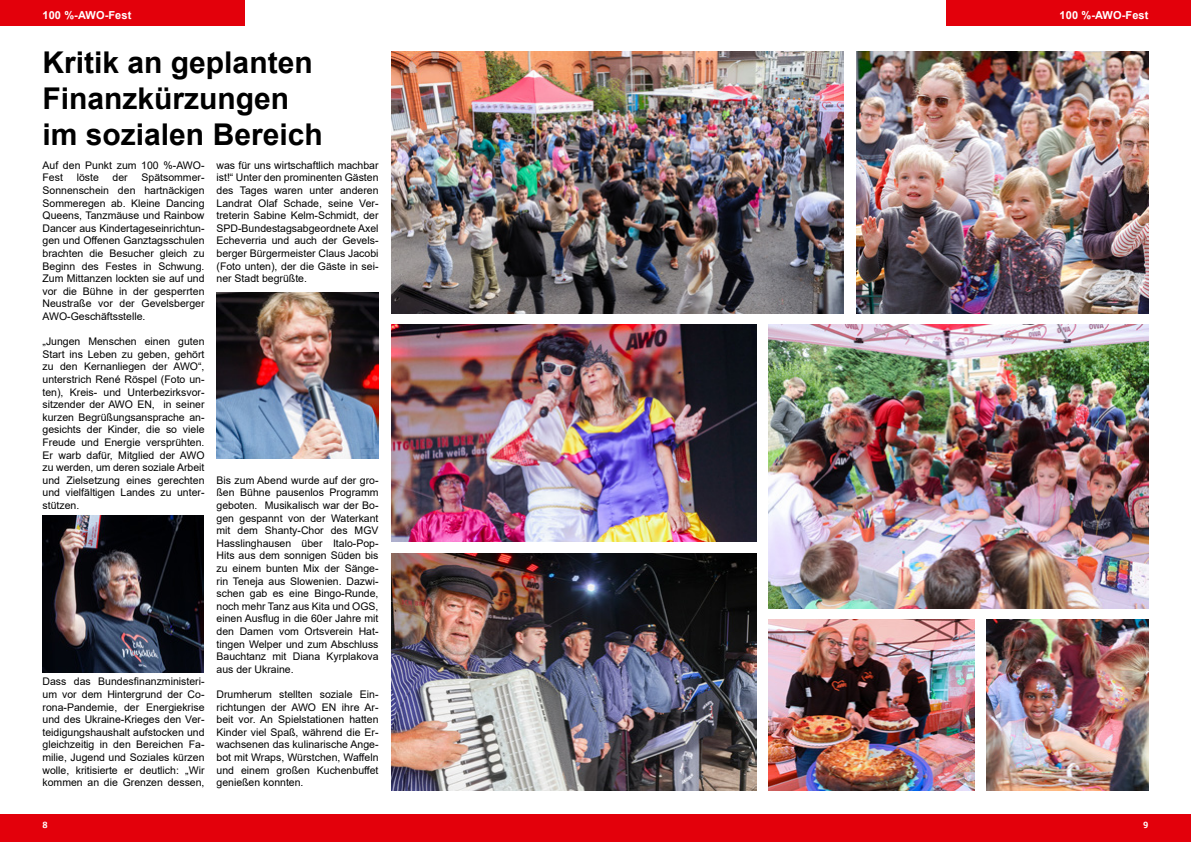
<style>
.page{position:relative;width:1191px;height:842px;background:#fff}
.page>*{position:absolute;margin:0;border:0;box-sizing:border-box;transform-origin:0 0}
.t1{font:700 30px/36px "Arial";color:#000}
.t2{font:700 11px "Arial";letter-spacing:.01em;color:#fff}
.t3{font:10.5px/12.6px "Arial";color:#000;text-align:justify}
.t4{font:700 9px "AWO Fago Office";color:#fff}
</style>
<div class="page">
<div style="left:0;top:814px;width:1191px;height:28px;background:#e3000b"></div>
<div style="left:0;top:0;width:245px;height:26px;background:#e3000b"></div>
<div style="left:946px;top:0;width:245px;height:26px;background:#e3000b"></div>
<img style="left:391px;top:51px;width:452px;height:262px">
<img style="left:42px;top:516px;width:162px;height:156px">
<img style="left:217px;top:292px;width:161px;height:167px">
<img style="left:391px;top:325px;width:365px;height:217px">
<img style="left:986px;top:619px;width:162px;height:172px">
<img style="left:769px;top:619px;width:205px;height:172px">
<img style="left:391px;top:553px;width:365px;height:238px">
<img style="left:769px;top:325px;width:379px;height:283px">
<img style="left:856px;top:51px;width:292px;height:262px">
<p class="t2" style="left:43px;top:8px;width:90px">100 %-AWO-Fest</p>
<p class="t2" style="left:1059px;top:8px;width:90px">100 %-AWO-Fest</p>
<h1 class="t1" style="left:43px;top:45px;width:282px">Kritik an geplanten<br>Finanzkürzungen im sozialen Bereich</h1>
<p class="t3" style="left:43px;top:159px;width:163px">Auf den Punkt zum 100 %-AWO-<br>Fest</p>
<p class="t3" style="left:43px;top:171px;width:163px;text-indent:99px">Spätsommer-Sonnenschein den hartnäckigen Sommeregen ab. Kleine Dancing Queens, Tanzmäuse und Rainbow Dancer aus Kindertageseinrichtun&shy;gen und Offenen Ganztagsschulen brachten die Besucher gleich zu Beginn des Festes in Schwung.<br>Zum Mittanzen lockten sie auf und vor die Bühne in der gesperrten Neustraße vor der Gevelsberger AWO-Geschäftsstelle.</p>
<p class="t3" style="left:43px;top:335px;width:163px">„Jungen Menschen einen guten Start ins Leben zu geben, gehört zu den Kernanliegen der AWO“, unterstrich René Röspel (Foto un&shy;ten), Kreis- und Unterbezirksvor&shy;sitzender der AWO EN, in seiner kurzen Begrüßungsansprache an&shy;gesichts der Kinder, die so viele Freude und Energie versprühten.<br>Er warb dafür, Mitglied der AWO zu werden, um deren soziale Arbeit und Zielsetzung eines gerechten und vielfältigen Landes zu unter&shy;stützen.</p>
<p class="t3" style="left:77px;top:171px;width:24px">löste</p>
<p class="t3" style="left:113px;top:171px;width:17px">der</p>
<p class="t3" style="left:43px;top:675px;width:163px">Dass das Bundesfinanzministeri&shy;um vor dem Hintergrund der Co&shy;rona-Pandemie, der Energiekrise und des Ukraine-Krieges den Ver&shy;teidigungshaushalt aufstocken und gleichzeitig in den Bereichen Fa&shy;milie, Jugend und Soziales kürzen wolle, kritisierte er deutlich: „Wir kommen an die Grenzen dessen,</p>
<p class="t3" style="left:216px;top:159px;width:163px">was für uns wirtschaftlich machbar ist!“ Unter den prominenten Gästen des Tages waren unter anderen Landrat Olaf Schade, seine Ver&shy;treterin Sabine Kelm-Schmidt, der SPD-Bundestagsabgeordnete Axel Echeverria und auch der Gevels&shy;berger Bürgermeister Claus Jacobi (Foto unten), der die Gäste in sei&shy;ner Stadt begrüßte.</p>
<p class="t3" style="left:216px;top:474px;width:163px">Bis zum Abend wurde auf der gro&shy;ßen Bühne pausenlos Programm geboten. Musikalisch war der Bo&shy;gen gespannt von der Waterkant mit dem Shanty-Chor des MGV Hasslinghausen über Italo-Pop-Hits aus dem sonnigen Süden bis zu einem bunten Mix der Sänge&shy;rin Teneja aus Slowenien. Dazwi&shy;schen gab es eine Bingo-Runde, noch mehr Tanz aus Kita und OGS, einen Ausflug in die 60er Jahre mit den Damen vom Ortsverein Hat&shy;tingen Welper und zum Abschluss Bauchtanz mit Diana Kyrplakova aus der Ukraine.</p>
<p class="t3" style="left:216px;top:688px;width:163px">Drumherum stellten soziale Ein&shy;richtungen der AWO EN ihre Ar&shy;beit vor. An Spielstationen hatten Kinder viel Spaß, während die Er&shy;wachsenen das kulinarische Ange&shy;bot mit Wraps, Würstchen, Waffeln und einem großen Kuchenbuffet genießen konnten.</p>
<p class="t4" style="left:43px;top:819px;width:7px">8</p>
<p class="t4" style="left:1143px;top:819px;width:7px">9</p>
</div>
